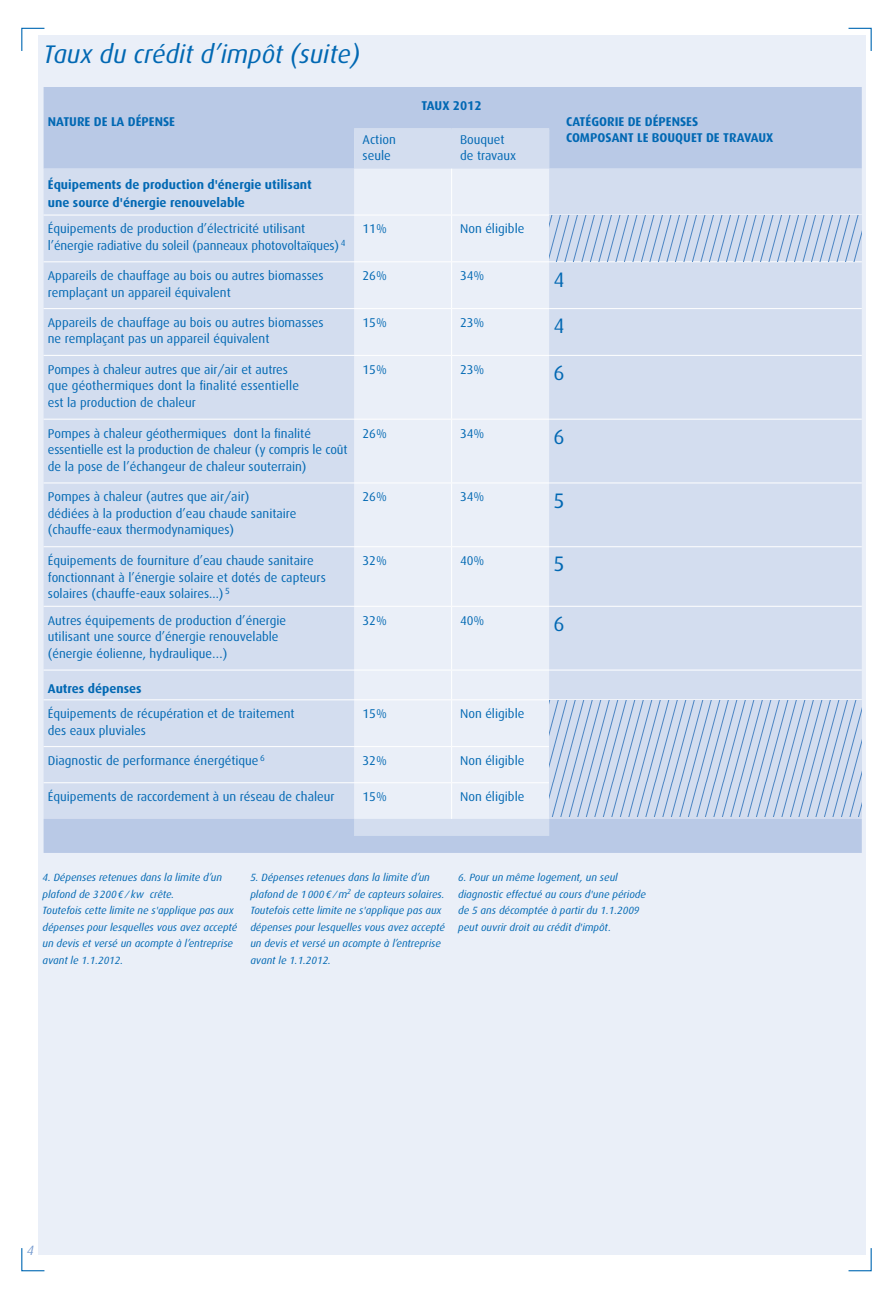
<style>
.page{position:relative;width:893px;height:1297px;background:#fff}
.page>*{position:absolute;margin:0;border:0;box-sizing:border-box;transform-origin:0 0}
._2013-titrePartieExp{font:italic 25.5px "Dax";color:#0168b3}
.cellule-cdt{font:21px "Dax";color:#0168b3}
.cdt{font:italic 13.5px "Dax";color:#7c9fd2}
.cellule-cdt-2{font:12.75px/16.5px "Dax";color:#0168b3}
._2013titre1{font:700 12.75px/18px "Dax";color:#0168b3}
.cellule_inter{font:700 12.75px "Dax";color:#0168b3}
.cellule_inter-2{font:12.75px/16.5px "Dax";color:#0168b3}
.precision_sous_cdt{font:italic 10.5px/16.5px "Dax";color:#0168b3}
</style>
<div class="page">
<div style="left:38px;top:35px;width:827px;height:1219px;background:#eaeff8"></div>
<div style="left:44px;top:87px;width:818px;height:82px;background:#b9c9e6"></div>
<div style="left:354px;top:131px;width:195px;height:38px;background:#d3ddef"></div>
<svg style="left:44px;top:169px;width:818px;height:500px;fill:#d3ddef"></svg>
<hr style="left:451px;top:169px;width:1px;height:46px;background:#fff">
<hr style="left:44px;top:215px;width:310px;height:1px;background:#fff">
<hr style="left:354px;top:215px;width:98px;height:1px;background:#fff">
<hr style="left:452px;top:215px;width:97px;height:1px;background:#fff">
<hr style="left:451px;top:215px;width:1px;height:46px;background:#fff">
<hr style="left:44px;top:261px;width:310px;height:1px;background:#fff">
<hr style="left:354px;top:261px;width:98px;height:1px;background:#fff">
<hr style="left:452px;top:261px;width:97px;height:1px;background:#fff">
<hr style="left:451px;top:262px;width:1px;height:46px;background:#fff">
<hr style="left:549px;top:261px;width:313px;height:1px;background:#fff">
<hr style="left:44px;top:308px;width:310px;height:1px;background:#fff">
<hr style="left:354px;top:308px;width:98px;height:1px;background:#fff">
<hr style="left:452px;top:308px;width:97px;height:1px;background:#fff">
<hr style="left:451px;top:309px;width:1px;height:46px;background:#fff">
<hr style="left:549px;top:308px;width:313px;height:1px;background:#fff">
<hr style="left:44px;top:355px;width:310px;height:1px;background:#fff">
<hr style="left:354px;top:355px;width:98px;height:1px;background:#fff">
<hr style="left:452px;top:355px;width:97px;height:1px;background:#fff">
<hr style="left:451px;top:356px;width:1px;height:63px;background:#fff">
<hr style="left:549px;top:355px;width:313px;height:1px;background:#fff">
<hr style="left:44px;top:419px;width:310px;height:1px;background:#fff">
<hr style="left:354px;top:419px;width:98px;height:1px;background:#fff">
<hr style="left:452px;top:419px;width:97px;height:1px;background:#fff">
<hr style="left:451px;top:419px;width:1px;height:64px;background:#fff">
<hr style="left:549px;top:419px;width:313px;height:1px;background:#fff">
<hr style="left:44px;top:483px;width:310px;height:1px;background:#fff">
<hr style="left:354px;top:483px;width:98px;height:1px;background:#fff">
<hr style="left:452px;top:483px;width:97px;height:1px;background:#fff">
<hr style="left:451px;top:483px;width:1px;height:63px;background:#fff">
<hr style="left:549px;top:483px;width:313px;height:1px;background:#fff">
<hr style="left:44px;top:546px;width:310px;height:1px;background:#fff">
<hr style="left:354px;top:546px;width:98px;height:1px;background:#fff">
<hr style="left:452px;top:546px;width:97px;height:1px;background:#fff">
<hr style="left:451px;top:547px;width:1px;height:59px;background:#fff">
<hr style="left:549px;top:546px;width:313px;height:1px;background:#fff">
<hr style="left:44px;top:606px;width:310px;height:1px;background:#fff">
<hr style="left:354px;top:606px;width:98px;height:1px;background:#fff">
<hr style="left:452px;top:606px;width:97px;height:1px;background:#fff">
<hr style="left:451px;top:607px;width:1px;height:63px;background:#fff">
<hr style="left:549px;top:606px;width:313px;height:1px;background:#fff">
<hr style="left:354px;top:128px;width:98px;height:3px;background:#d3ddef">
<hr style="left:452px;top:128px;width:97px;height:3px;background:#d3ddef">
<hr style="left:354px;top:114px;width:195px;height:3px;background:#b9c9e6">
<svg style="left:549px;top:215px;width:313px;height:46px;background:#c2d2e9"></svg>
<svg style="left:44px;top:670px;width:818px;height:183px"></svg>
<svg style="left:21px;top:1248px;width:25px;height:24px"></svg>
<svg style="left:847px;top:1247px;width:25px;height:25px"></svg>
<svg style="left:848px;top:27px;width:24px;height:25px"></svg>
<svg style="left:21px;top:27px;width:24px;height:24px"></svg>
<p class="_2013-titrePartieExp" style="left:44px;top:40px;width:318px">Taux du crédit d’impôt (suite)</p>
<p class="cellule_inter" style="left:48px;top:114px;width:129px">NATURE DE LA DÉPENSE</p>
<p class="cellule_inter" style="left:422px;top:98px;width:62px">TAUX 2012</p>
<p class="cellule_inter" style="left:566px;top:114px;width:134px">CATÉGORIE DE DÉPENSES</p>
<p class="cellule_inter-2" style="left:363px;top:131px;width:35px">Action</p>
<p class="cellule_inter" style="left:566px;top:131px;width:209px">COMPOSANT LE BOUQUET DE TRAVAUX</p>
<p class="cellule_inter-2" style="left:363px;top:148px;width:30px">seule</p>
<p class="cellule_inter-2" style="left:460px;top:131px;width:58px">Bouquet de travaux</p>
<p class="_2013titre1" style="left:48px;top:176px;width:265px">Équipements de production d'énergie utilisant une source d'énergie renouvelable</p>
<p class="cellule-cdt-2" style="left:48px;top:221px;width:299px">Équipements de production d’électricité utilisant l’énergie radiative du soleil (panneaux photovoltaïques) <sup>4</sup></p>
<p class="cellule-cdt-2" style="left:363px;top:221px;width:26px">11%</p>
<p class="cellule-cdt-2" style="left:460px;top:221px;width:66px">Non éligible</p>
<p class="cellule-cdt-2" style="left:48px;top:268px;width:277px">Appareils de chauffage au bois ou autres biomasses remplaçant un appareil équivalent</p>
<p class="cellule-cdt-2" style="left:363px;top:268px;width:26px">26%</p>
<p class="cellule-cdt-2" style="left:460px;top:268px;width:26px">34%</p>
<p class="cellule-cdt" style="left:553px;top:268px;width:13px">4</p>
<p class="cellule-cdt-2" style="left:48px;top:314px;width:277px">Appareils de chauffage au bois ou autres biomasses ne remplaçant pas un appareil équivalent</p>
<p class="cellule-cdt-2" style="left:363px;top:314px;width:26px">15%</p>
<p class="cellule-cdt-2" style="left:460px;top:314px;width:26px">23%</p>
<p class="cellule-cdt" style="left:553px;top:314px;width:13px">4</p>
<p class="cellule-cdt-2" style="left:48px;top:361px;width:253px">Pompes à chaleur autres que air/air et autres que géothermiques dont la finalité essentielle est la production de chaleur</p>
<p class="cellule-cdt-2" style="left:363px;top:361px;width:26px">15%</p>
<p class="cellule-cdt-2" style="left:460px;top:361px;width:26px">23%</p>
<p class="cellule-cdt" style="left:553px;top:361px;width:13px">6</p>
<p class="cellule-cdt-2" style="left:48px;top:425px;width:301px">Pompes à chaleur géothermiques dont la finalité essentielle est la production de chaleur (y compris le coût de la pose de l’échangeur de chaleur souterrain)</p>
<p class="cellule-cdt-2" style="left:363px;top:425px;width:26px">26%</p>
<p class="cellule-cdt-2" style="left:460px;top:425px;width:26px">34%</p>
<p class="cellule-cdt" style="left:553px;top:425px;width:13px">6</p>
<p class="cellule-cdt-2" style="left:48px;top:489px;width:250px">Pompes à chaleur (autres que air/air)<br>dédiées à la production d’eau chaude sanitaire (chauffe-eaux thermodynamiques)</p>
<p class="cellule-cdt-2" style="left:363px;top:489px;width:26px">26%</p>
<p class="cellule-cdt-2" style="left:460px;top:489px;width:26px">34%</p>
<p class="cellule-cdt" style="left:553px;top:489px;width:13px">5</p>
<p class="cellule-cdt-2" style="left:48px;top:553px;width:279px">Équipements de fourniture d’eau chaude sanitaire fonctionnant à l’énergie solaire et dotés de capteurs solaires (chauffe-eaux solaires...) <sup>5</sup></p>
<p class="cellule-cdt-2" style="left:363px;top:553px;width:26px">32%</p>
<p class="cellule-cdt-2" style="left:460px;top:553px;width:26px">40%</p>
<p class="cellule-cdt" style="left:553px;top:553px;width:13px">5</p>
<p class="cellule-cdt-2" style="left:48px;top:612px;width:240px">Autres équipements de production d’énergie utilisant une source d’énergie renouvelable (énergie éolienne, hydraulique…)</p>
<p class="cellule-cdt-2" style="left:363px;top:612px;width:26px">32%</p>
<p class="cellule-cdt-2" style="left:460px;top:612px;width:26px">40%</p>
<p class="cellule-cdt" style="left:553px;top:612px;width:13px">6</p>
<p class="_2013titre1" style="left:48px;top:680px;width:95px">Autres dépenses</p>
<p class="cellule-cdt-2" style="left:48px;top:706px;width:248px">Équipements de récupération et de traitement des eaux pluviales</p>
<p class="cellule-cdt-2" style="left:363px;top:706px;width:26px">15%</p>
<p class="cellule-cdt-2" style="left:460px;top:706px;width:66px">Non éligible</p>
<p class="cellule-cdt-2" style="left:48px;top:752px;width:219px">Diagnostic de performance énergétique <sup>6</sup></p>
<p class="cellule-cdt-2" style="left:363px;top:752px;width:26px">32%</p>
<p class="cellule-cdt-2" style="left:460px;top:752px;width:66px">Non éligible</p>
<p class="cellule-cdt-2" style="left:48px;top:788px;width:288px">Équipements de raccordement à un réseau de chaleur</p>
<p class="cellule-cdt-2" style="left:363px;top:788px;width:26px">15%</p>
<p class="cellule-cdt-2" style="left:460px;top:788px;width:66px">Non éligible</p>
<p class="precision_sous_cdt" style="left:43px;top:869px;width:181px">4. Dépenses retenues dans la limite d’un plafond de 3200€ ⁄ kw crête.</p>
<p class="precision_sous_cdt" style="left:43px;top:902px;width:196px">Toutefois cette limite ne s'applique pas aux dépenses pour lesquelles vous avez accepté un devis et versé un acompte à l’entreprise avant le 1.1.2012.</p>
<p class="precision_sous_cdt" style="left:250px;top:869px;width:196px">5. Dépenses retenues dans la limite d’un plafond de 1000€ ⁄ m<sup>2</sup> de capteurs solaires.<br>Toutefois cette limite ne s'applique pas aux dépenses pour lesquelles vous avez accepté un devis et versé un acompte à l’entreprise avant le 1.1.2012.</p>
<p class="precision_sous_cdt" style="left:458px;top:869px;width:189px">6. Pour un même logement, un seul diagnostic effectué au cours d'une période de 5 ans décomptée à partir du 1.1.2009 peut ouvrir droit au crédit d'impôt.</p>
<p class="cdt" style="left:27px;top:1243px;width:9px">4</p>
</div>
